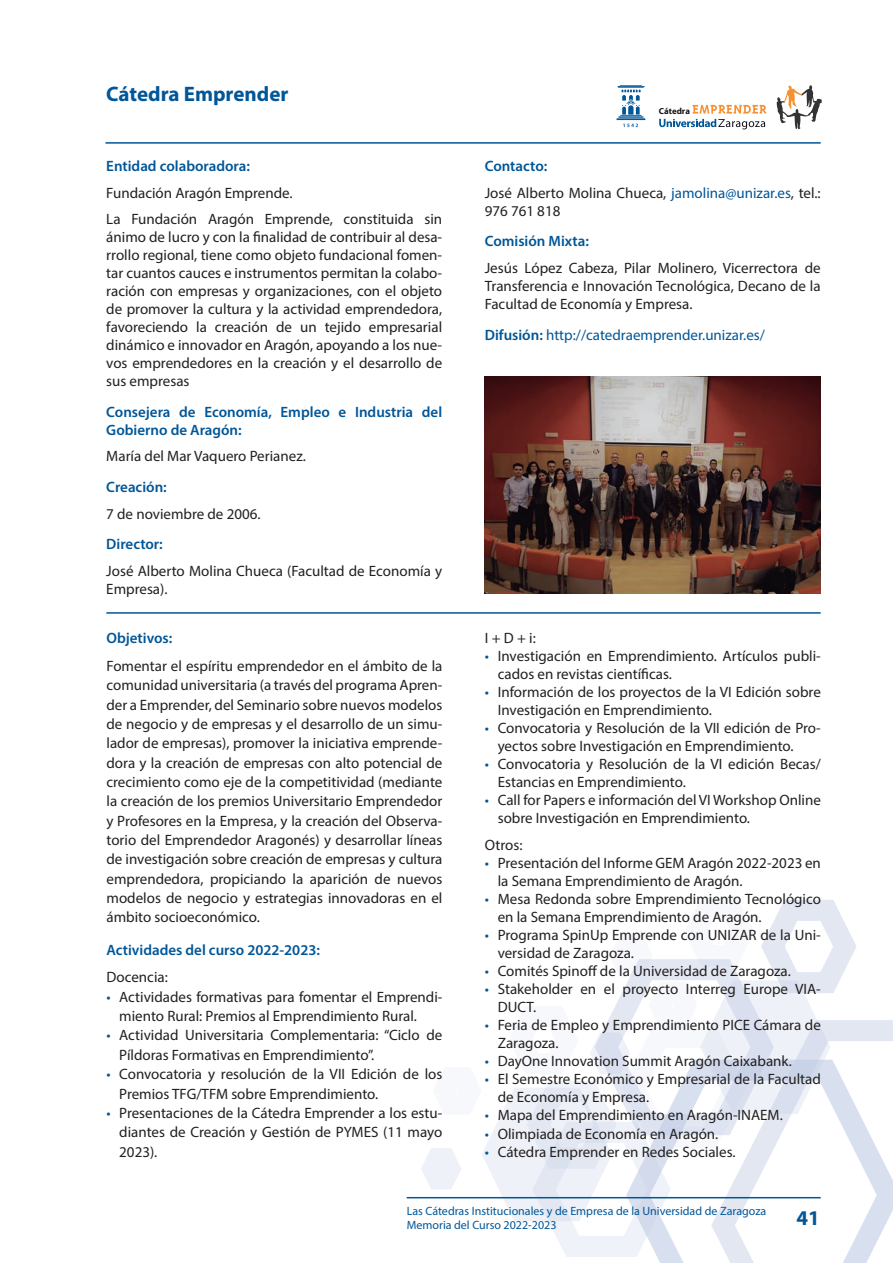
<style>
.page{position:relative;width:893px;height:1263px;background:#fff}
.page>*{position:absolute;margin:0;border:0;box-sizing:border-box;transform-origin:0 0}
.Titulo_catedra{font:700 21px "Myriad Pro";color:#015698}
.Parrafos{font:15px/18px "Myriad Pro";color:#231f20}
.Título_3{font:600 15px/18px "Myriad Pro";color:#015698}
.Parrafo_estilo_anidado{font:15px "Myriad Pro";color:#015698}
.t1{font:12px/14.4px "Myriad Pro";color:#015698}
.t2{font:700 8.85px "Myriad Pro";color:#171419}
.s1{color:#015698}
.s2{font-weight:600}
</style>
<div class="page">
<svg style="left:421px;top:900px;width:472px;height:363px"></svg>
<hr style="left:407px;top:1197px;width:414px;height:1px;background:#015698">
<hr style="left:105px;top:142px;width:716px;height:2px;background:#015698">
<hr style="left:106px;top:612px;width:715px;height:2px;background:#015698">
<svg style="left:777px;top:85px;width:45px;height:44px"></svg>
<svg style="left:659px;top:105px;width:107px;height:24px"></svg>
<svg style="left:617px;top:85px;width:28px;height:42px"></svg>
<img style="left:485px;top:376px;width:336px;height:217px">
<p class="Titulo_catedra" style="left:106px;top:80px;width:184px">Cátedra Emprender</p>
<p class="Título_3" style="left:106px;top:157px;width:145px">Entidad colaboradora:</p>
<p class="Parrafos" style="left:106px;top:183px;width:186px">Fundación Aragón Emprende.</p>
<p class="Parrafos" style="left:106px;top:210px;width:337px;text-align:justify">La Fundación Aragón Emprende, constituida sin ánimo de lucro y con la finalidad de contribuir al desa&shy;rrollo regional, tiene como objeto fundacional fomen&shy;tar cuantos cauces e instrumentos permitan la colabo&shy;ración con empresas y organizaciones, con el objeto de promover la cultura y la actividad emprendedora, favoreciendo la creación de un tejido empresarial dinámico e innovador en Aragón, apoyando a los nue&shy;vos emprendedores en la creación y el desarrollo de sus empresas</p>
<p class="Título_3" style="left:106px;top:402px;width:337px">Consejera de Economía, Empleo e Industria del<br>Gobierno de Aragón:</p>
<p class="Parrafos" style="left:106px;top:447px;width:200px">María del Mar Vaquero Perianez.</p>
<p class="Título_3" style="left:106px;top:478px;width:62px">Creación:</p>
<p class="Parrafos" style="left:106px;top:504px;width:154px">7 de noviembre de 2006.</p>
<p class="Título_3" style="left:106px;top:535px;width:58px">Director:</p>
<p class="Parrafos" style="left:106px;top:562px;width:337px">José Alberto Molina Chueca (Facultad de Economía y<br>Empresa).</p>
<p class="Título_3" style="left:107px;top:629px;width:67px">Objetivos:</p>
<p class="Parrafos" style="left:107px;top:656px;width:337px;line-height:19.4px;text-align:justify">Fomentar el espíritu emprendedor en el ámbito de la comunidad universitaria (a través del programa Apren&shy;der a Emprender, del Seminario sobre nuevos modelos de negocio y de empresas y el desarrollo de un simu&shy;lador de empresas), promover la iniciativa emprende&shy;dora y la creación de empresas con alto potencial de crecimiento como eje de la competitividad (mediante la creación de los premios Universitario Emprendedor y Profesores en la Empresa, y la creación del Observa&shy;torio del Emprendedor Aragonés) y desarrollar líneas de investigación sobre creación de empresas y cultura emprendedora, propiciando la aparición de nuevos modelos de negocio y estrategias innovadoras en el ámbito socioeconómico.</p>
<p class="Título_3" style="left:107px;top:940px;width:215px">Actividades del curso 2022-2023:</p>
<p class="Parrafos" style="left:107px;top:968px;width:63px">Docencia:</p>
<p class="Parrafos" style="left:119px;top:987px;width:325px;line-height:19.4px;text-indent:-13px"><span class="s1">•</span> Actividades formativas para fomentar el Emprendi&shy;miento Rural: Premios al Emprendimiento Rural.</p>
<p class="Parrafos" style="left:119px;top:1025px;width:325px;line-height:19.4px;text-indent:-13px"><span class="s1">•</span> Actividad Universitaria Complementaria: “Ciclo de<br>Píldoras Formativas en Emprendimiento”.</p>
<p class="Parrafos" style="left:119px;top:1064px;width:325px;line-height:19.4px;text-indent:-13px"><span class="s1">•</span> Convocatoria y resolución de la VII Edición de los<br>Premios TFG/TFM sobre Emprendimiento.</p>
<p class="Parrafos" style="left:119px;top:1103px;width:325px;line-height:19.4px;text-align:justify;text-indent:-13px"><span class="s1">•</span> Presentaciones de la Cátedra Emprender a los estu&shy;diantes de Creación y Gestión de PYMES (11 mayo 2023).</p>
<p class="t2" style="left:659px;top:105px;width:33px">Cátedra</p>
<p class="Título_3" style="left:485px;top:157px;width:64px">Contacto:</p>
<p class="Parrafos" style="left:485px;top:183px;width:337px">José Alberto Molina Chueca, <span class="s1">jamolina@unizar.es</span>, tel.:<br>976 761 818</p>
<p class="Título_3" style="left:485px;top:232px;width:106px">Comisión Mixta:</p>
<p class="Parrafos" style="left:485px;top:259px;width:337px;text-align:justify">Jesús López Cabeza, Pilar Molinero, Vicerrectora de Transferencia e Innovación Tecnológica, Decano de la Facultad de Economía y Empresa.</p>
<p class="Parrafo_estilo_anidado" style="left:485px;top:325px;width:282px"><span class="s2">Difusión:</span> http://catedraemprender.unizar.es/</p>
<p class="Parrafos" style="left:485px;top:629px;width:52px">I + D + i:</p>
<p class="Parrafos" style="left:498px;top:647px;width:325px;text-indent:-13px"><span class="s1">•</span> Investigación en Emprendimiento. Artículos publi&shy;cados en revistas científicas.</p>
<p class="Parrafos" style="left:498px;top:683px;width:325px;text-indent:-13px"><span class="s1">•</span> Información de los proyectos de la VI Edición sobre<br>Investigación en Emprendimiento.</p>
<p class="Parrafos" style="left:498px;top:719px;width:325px;text-indent:-13px"><span class="s1">•</span> Convocatoria y Resolución de la VII edición de Pro&shy;yectos sobre Investigación en Emprendimiento.</p>
<p class="Parrafos" style="left:498px;top:755px;width:325px;text-indent:-13px"><span class="s1">•</span> Convocatoria y Resolución de la VI edición Becas/<br>Estancias en Emprendimiento.</p>
<p class="Parrafos" style="left:498px;top:791px;width:325px;text-indent:-13px"><span class="s1">•</span> Call for Papers e información del VI Workshop Online sobre Investigación en Emprendimiento.</p>
<p class="Parrafos" style="left:485px;top:836px;width:39px">Otros:</p>
<p class="Parrafos" style="left:498px;top:854px;width:325px;text-indent:-13px"><span class="s1">•</span> Presentación del Informe GEM Aragón 2022-2023 en la Semana Emprendimiento de Aragón.</p>
<p class="Parrafos" style="left:498px;top:890px;width:325px;text-indent:-13px"><span class="s1">•</span> Mesa Redonda sobre Emprendimiento Tecnológico en la Semana Emprendimiento de Aragón.</p>
<p class="Parrafos" style="left:498px;top:926px;width:325px;text-indent:-13px"><span class="s1">•</span> Programa SpinUp Emprende con UNIZAR de la Uni&shy;versidad de Zaragoza.</p>
<p class="Parrafos" style="left:485px;top:962px;width:306px"><span class="s1">•</span> Comités Spinoff de la Universidad de Zaragoza.</p>
<p class="Parrafos" style="left:498px;top:980px;width:325px;text-indent:-13px"><span class="s1">•</span> Stakeholder en el proyecto Interreg Europe VIA-<br>DUCT.</p>
<p class="Parrafos" style="left:498px;top:1016px;width:325px;text-indent:-13px"><span class="s1">•</span> Feria de Empleo y Emprendimiento PICE Cámara de<br>Zaragoza.</p>
<p class="Parrafos" style="left:485px;top:1052px;width:307px"><span class="s1">•</span> DayOne Innovation Summit Aragón Caixabank.</p>
<p class="Parrafos" style="left:498px;top:1070px;width:325px;text-indent:-13px"><span class="s1">•</span> El Semestre Económico y Empresarial de la Facultad de Economía y Empresa.</p>
<p class="Parrafos" style="left:485px;top:1106px;width:298px"><span class="s1">•</span> Mapa del Emprendimiento en Aragón-INAEM.</p>
<p class="Parrafos" style="left:485px;top:1124px;width:234px"><span class="s1">•</span> Olimpiada de Economía en Aragón.</p>
<p class="Parrafos" style="left:485px;top:1142px;width:251px"><span class="s1">•</span> Cátedra Emprender en Redes Sociales.</p>
<p class="t1" style="left:407px;top:1203px;width:361px">Las Cátedras Institucionales y de Empresa de la Universidad de Zaragoza<br>Memoria del Curso 2022-2023</p>
<h1 class="Titulo_catedra" style="left:796px;top:1204px;width:25px">41</h1>
</div>
